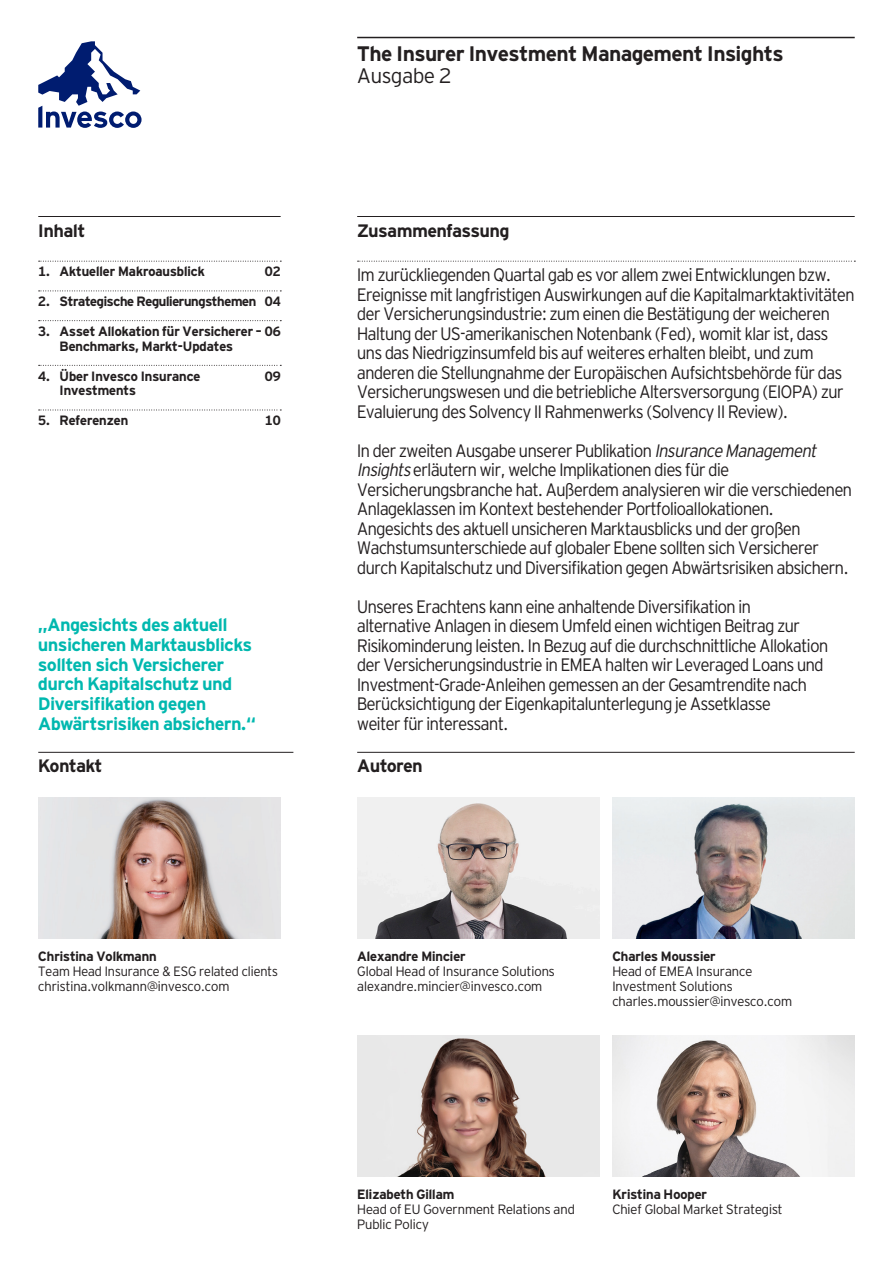
<style>
.page{position:relative;width:893px;height:1263px;background:#fff}
.page>*{position:absolute;margin:0;border:0;box-sizing:border-box;transform-origin:0 0}
._14pt_5_25mm_1pt_Sol{font:700 21px/22.4px "Invesco Interstate";color:#231f20}
._9pt_3_5mm{font:300 18px/19.5px "Invesco Interstate";letter-spacing:-.02em;color:#231f20;scale:.94 1}
._51_Body_Headings_9p{font:700 18px/19.6px "Invesco Interstate";color:#00b8af}
.t1{font:700 18px "Invesco Interstate";color:#231f20}
._9pt_3_5mm-2{font:300 13.5px/14.9px "Invesco Interstate";color:#231f20}
._9pt_3_5mm-3{font:700 13.5px/14.9px "Invesco Interstate";color:#231f20}
._9pt_3_5mm-4{font:700 13.5px "Invesco Interstate";letter-spacing:-.02em;color:#231f20}
.s1{font-weight:300}
.s2{font-style:italic}
</style>
<div class="page">
<hr style="left:357px;top:37px;width:498px;height:1px;background:#231f20">
<svg style="left:38px;top:41px;width:104px;height:87px"></svg>
<img style="left:357px;top:1035px;width:243px;height:142px">
<img style="left:612px;top:1035px;width:243px;height:142px">
<img style="left:357px;top:797px;width:243px;height:142px">
<img style="left:38px;top:797px;width:243px;height:142px">
<img style="left:612px;top:797px;width:243px;height:142px">
<hr style="left:357px;top:752px;width:498px;height:1px;background:#231f20">
<hr style="left:38px;top:752px;width:255px;height:1px;background:#231f20">
<hr style="left:357px;top:216px;width:498px;height:1px;background:#231f20">
<svg style="left:358px;top:261px;width:497px;height:1px"></svg>
<hr style="left:38px;top:216px;width:243px;height:1px;background:#231f20">
<svg style="left:39px;top:261px;width:242px;height:1px"></svg>
<svg style="left:39px;top:291px;width:242px;height:1px"></svg>
<svg style="left:39px;top:320px;width:242px;height:1px"></svg>
<svg style="left:39px;top:365px;width:242px;height:1px"></svg>
<svg style="left:39px;top:410px;width:242px;height:1px"></svg>
<p class="t1" style="left:38px;top:219px;width:48px">Inhalt</p>
<p class="_9pt_3_5mm-3" style="left:38px;top:264px;width:168px">1. Aktueller Makroausblick</p>
<p class="_9pt_3_5mm-3" style="left:265px;top:264px;width:17px">02</p>
<p class="_9pt_3_5mm-4" style="left:38px;top:293px;width:244px">2. Strategische Regulierungsthemen 04</p>
<p class="_9pt_3_5mm-3" style="left:60px;top:324px;width:223px;text-indent:-21px">3. Asset Allokation für Versicherer – 06<br>Benchmarks, Markt-Updates</p>
<p class="_9pt_3_5mm-3" style="left:38px;top:368px;width:164px">4. Über Invesco Insurance</p>
<p class="_9pt_3_5mm-3" style="left:265px;top:368px;width:17px">09</p>
<p class="_9pt_3_5mm-3" style="left:60px;top:383px;width:78px">Investments</p>
<p class="_9pt_3_5mm-3" style="left:38px;top:413px;width:91px">5. Referenzen</p>
<p class="_9pt_3_5mm-3" style="left:265px;top:413px;width:17px">10</p>
<p class="_51_Body_Headings_9p" style="left:38px;top:615px;width:219px">„Angesichts des aktuell unsicheren Marktausblicks sollten sich Versicherer durch Kapitalschutz und<br>Diversifikation gegen<br>Abwärtsrisiken absichern.“</p>
<p class="_14pt_5_25mm_1pt_Sol" style="left:357px;top:42px;width:428px">The Insurer Investment Management Insights<br><span class="s1">Ausgabe 2</span></p>
<p class="t1" style="left:357px;top:219px;width:154px">Zusammenfassung</p>
<p class="_9pt_3_5mm" style="left:357px;top:265px;width:531px">Im zurückliegenden Quartal gab es vor allem zwei Entwicklungen bzw.<br>Ereignisse mit langfristigen Auswirkungen auf die Kapitalmarktaktivitäten der Versicherungsindustrie: zum einen die Bestätigung der weicheren Haltung der US-amerikanischen Notenbank (Fed), womit klar ist, dass uns das Niedrigzinsumfeld bis auf weiteres erhalten bleibt, und zum anderen die Stellungnahme der Europäischen Aufsichtsbehörde für das Versicherungswesen und die betriebliche Altersversorgung (EIOPA) zur Evaluierung des Solvency II Rahmenwerks (Solvency II Review).</p>
<p class="_9pt_3_5mm" style="left:357px;top:440px;width:528px">In der zweiten Ausgabe unserer Publikation <span class="s2">Insurance Management Insights</span>erläutern wir, welche Implikationen dies für die Versicherungsbranche hat. Außerdem analysieren wir die verschiedenen Anlageklassen im Kontext bestehender Portfolioallokationen.<br>Angesichts des aktuell unsicheren Marktausblicks und der großen Wachstumsunterschiede auf globaler Ebene sollten sich Versicherer durch Kapitalschutz und Diversifikation gegen Abwärtsrisiken absichern.</p>
<p class="_9pt_3_5mm" style="left:357px;top:596px;width:503px">Unseres Erachtens kann eine anhaltende Diversifikation in alternative Anlagen in diesem Umfeld einen wichtigen Beitrag zur Risikominderung leisten. In Bezug auf die durchschnittliche Allokation der Versicherungsindustrie in EMEA halten wir Leveraged Loans und Investment-Grade-Anleihen gemessen an der Gesamtrendite nach Berücksichtigung der Eigenkapitalunterlegung je Assetklasse<br>weiter für interessant.</p>
<p class="t1" style="left:38px;top:755px;width:66px">Kontakt</p>
<p class="t1" style="left:357px;top:755px;width:67px">Autoren</p>
<p class="_9pt_3_5mm-3" style="left:38px;top:949px;width:120px">Christina Volkmann</p>
<p class="_9pt_3_5mm-2" style="left:38px;top:964px;width:241px">Team Head Insurance &amp; ESG related clients</p>
<p class="_9pt_3_5mm-2" style="left:38px;top:978px;width:193px">christina.volkmann@invesco.com</p>
<p class="_9pt_3_5mm-3" style="left:357px;top:949px;width:110px">Alexandre Mincier</p>
<p class="_9pt_3_5mm-2" style="left:357px;top:964px;width:199px">Global Head of Insurance Solutions</p>
<p class="_9pt_3_5mm-2" style="left:357px;top:978px;width:187px">alexandre.mincier@invesco.com</p>
<p class="_9pt_3_5mm-3" style="left:612px;top:949px;width:105px">Charles Moussier</p>
<p class="_9pt_3_5mm-2" style="left:612px;top:964px;width:142px">Head of EMEA Insurance<br>Investment Solutions</p>
<p class="_9pt_3_5mm-2" style="left:612px;top:993px;width:181px">charles.moussier@invesco.com</p>
<p class="_9pt_3_5mm-3" style="left:357px;top:1187px;width:99px">Elizabeth Gillam</p>
<p class="_9pt_3_5mm-2" style="left:357px;top:1202px;width:219px">Head of EU Government Relations and<br>Public Policy</p>
<p class="_9pt_3_5mm-3" style="left:612px;top:1187px;width:96px">Kristina Hooper</p>
<p class="_9pt_3_5mm-2" style="left:612px;top:1202px;width:172px">Chief Global Market Strategist</p>
</div>
